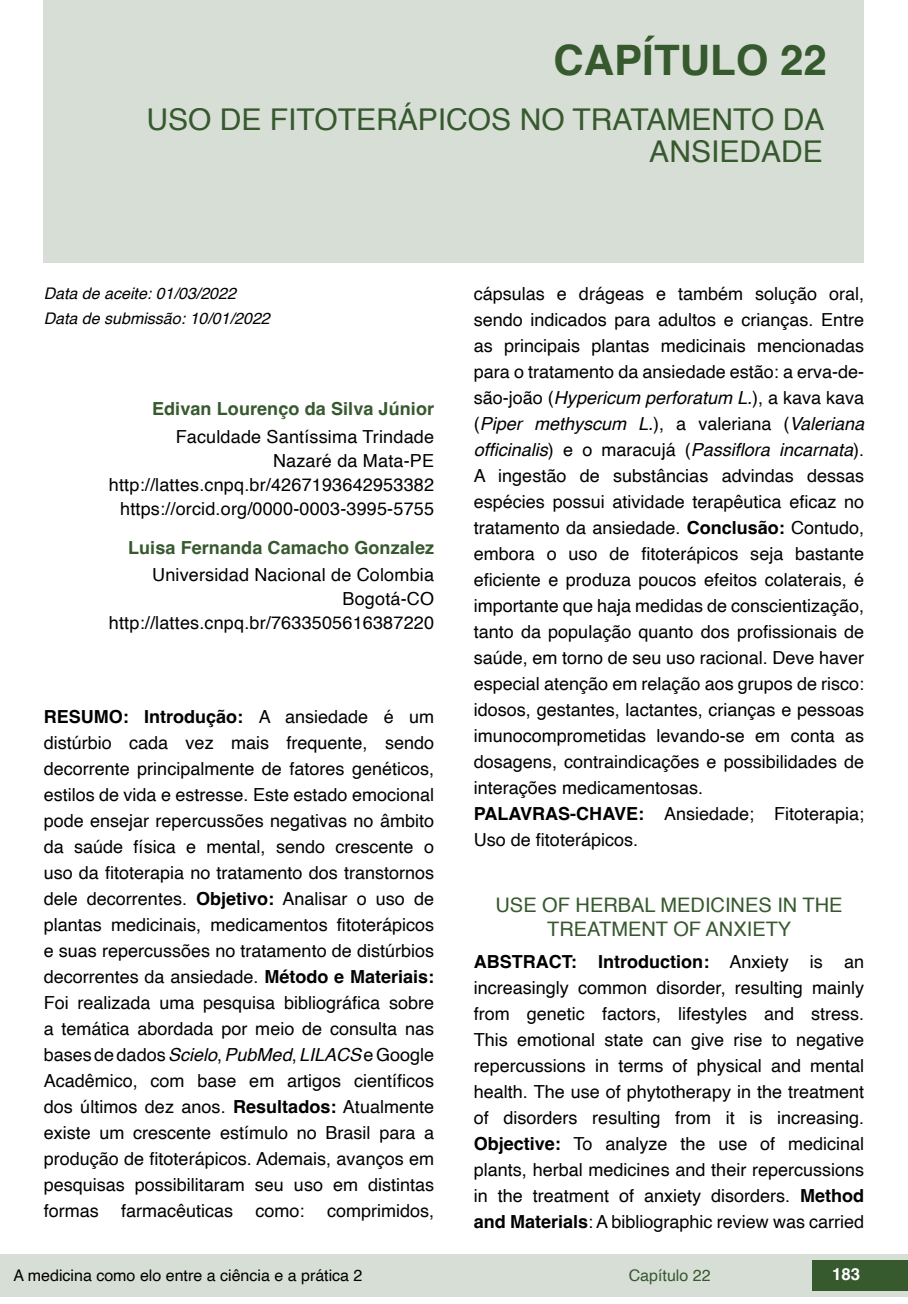
<style>
.page{position:relative;width:908px;height:1304px;background:#fff}
.page>*{position:absolute;margin:0;border:0;box-sizing:border-box;transform-origin:0 0}
.t1{font:700 42px "Helvetica";color:#36592e}
.t2{font:30px/32px "Helvetica";color:#36592e;text-align:right}
.t3{font:20px/24px "Helvetica";color:#36592e;text-align:center}
.t4{font:18px/26px "Helvetica";color:#000;text-align:right}
.t5{font:700 18px "Helvetica";letter-spacing:.005em;color:#36592e}
.t6{font:700 16.8px "Helvetica";color:#fff}
.t7{font:italic 16px "Helvetica";color:#000}
.t8{font:16px "Helvetica";color:#000}
.t9{font:16px "Helvetica";color:#36592e}
.s1{font-weight:700}
.s2{font-style:italic}
</style>
<div class="page">
<div style="left:0;top:1254px;width:906px;height:43px;background:#d7ded5"></div>
<div style="left:812px;top:1261px;width:95px;height:30px;background:#36592e"></div>
<div style="left:44px;top:0;width:819px;height:263px;background:#d7ded5"></div>
<h1 class="t1" style="left:553px;top:35px;width:275px">CAPÍTULO 22</h1>
<h2 class="t2" style="left:146px;top:104px;width:679px">USO DE FITOTERÁPICOS NO TRATAMENTO DA<br>ANSIEDADE</h2>
<p class="t7" style="left:44px;top:280px;width:194px">Data de aceite: 01/03/2022</p>
<p class="t7" style="left:44px;top:306px;width:227px">Data de submissão: 10/01/2022</p>
<p class="t5" style="left:152px;top:398px;width:283px">Edivan Lourenço da Silva Júnior</p>
<p class="t4" style="left:109px;top:425px;width:326px;line-height:24px">Faculdade Santíssima Trindade<br>Nazaré da Mata-PE http://lattes.cnpq.br/4267193642953382 https://orcid.org/0000-0003-3995-5755</p>
<p class="t5" style="left:128px;top:537px;width:307px">Luisa Fernanda Camacho Gonzalez</p>
<p class="t4" style="left:109px;top:564px;width:326px;line-height:24px">Universidad Nacional de Colombia<br>Bogotá-CO http://lattes.cnpq.br/7633505616387220</p>
<p class="t4" style="left:44px;top:705px;width:392px;text-align:justify"><span class="s1">RESUMO: Introdução:</span> A ansiedade é um distúrbio cada vez mais frequente, sendo decorrente principalmente de fatores genéticos, estilos de vida e estresse. Este estado emocional pode ensejar repercussões negativas no âmbito da saúde física e mental, sendo crescente o uso da fitoterapia no tratamento dos transtornos dele decorrentes. <span class="s1">Objetivo:</span> Analisar o uso de plantas medicinais, medicamentos fitoterápicos e suas repercussões no tratamento de distúrbios decorrentes da ansiedade. <span class="s1">Método e Materiais:<br></span>Foi realizada uma pesquisa bibliográfica sobre a temática abordada por meio de consulta nas bases de dados <span class="s2">Scielo</span>, <span class="s2">PubMed</span>, <span class="s2">LILACS</span> e Google Acadêmico, com base em artigos científicos dos últimos dez anos. <span class="s1">Resultados:</span> Atualmente existe um crescente estímulo no Brasil para a produção de fitoterápicos. Ademais, avanços em pesquisas possibilitaram seu uso em distintas formas farmacêuticas como: comprimidos,</p>
<p class="t4" style="left:473px;top:281px;width:392px;text-align:left">cápsulas e drágeas e também solução oral, sendo indicados para adultos e crianças. Entre as principais plantas medicinais mencionadas para o tratamento da ansiedade estão: a erva-de&shy;são-joão (<span class="s2">Hypericum perforatum L.</span>), a kava kava (<span class="s2">Piper methyscum L.</span>), a valeriana (<span class="s2">Valeriana officinalis</span>) e o maracujá (<span class="s2">Passiflora incarnata</span>).<br>A ingestão de substâncias advindas dessas espécies possui atividade terapêutica eficaz no tratamento da ansiedade. <span class="s1">Conclusão:</span> Contudo, embora o uso de fitoterápicos seja bastante eficiente e produza poucos efeitos colaterais, é importante que haja medidas de conscientização, tanto da população quanto dos profissionais de saúde, em torno de seu uso racional. Deve haver especial atenção em relação aos grupos de risco: idosos, gestantes, lactantes, crianças e pessoas imunocomprometidas levando-se em conta as dosagens, contraindicações e possibilidades de interações medicamentosas.<br><span class="s1">PALAVRAS-CHAVE:</span> Ansiedade; Fitoterapia; Uso de fitoterápicos.</p>
<p class="t3" style="left:495px;top:894px;width:348px">USE OF HERBAL MEDICINES IN THE<br>TREATMENT OF ANXIETY</p>
<p class="t4" style="left:473px;top:949px;width:392px;text-align:justify"><span class="s1">ABSTRACT: Introduction:</span> Anxiety is an increasingly common disorder, resulting mainly from genetic factors, lifestyles and stress.<br>This emotional state can give rise to negative repercussions in terms of physical and mental health. The use of phytotherapy in the treatment of disorders resulting from it is increasing.<br><span class="s1">Objective:</span> To analyze the use of medicinal plants, herbal medicines and their repercussions in the treatment of anxiety disorders. <span class="s1">Method and Materials</span>: A bibliographic review was carried</p>
<p class="t8" style="left:14px;top:1263px;width:350px">A medicina como elo entre a ciência e a prática 2</p>
<p class="t9" style="left:628px;top:1263px;width:83px">Capítulo 22</p>
<p class="t6" style="left:831px;top:1264px;width:30px">183</p>
</div>
